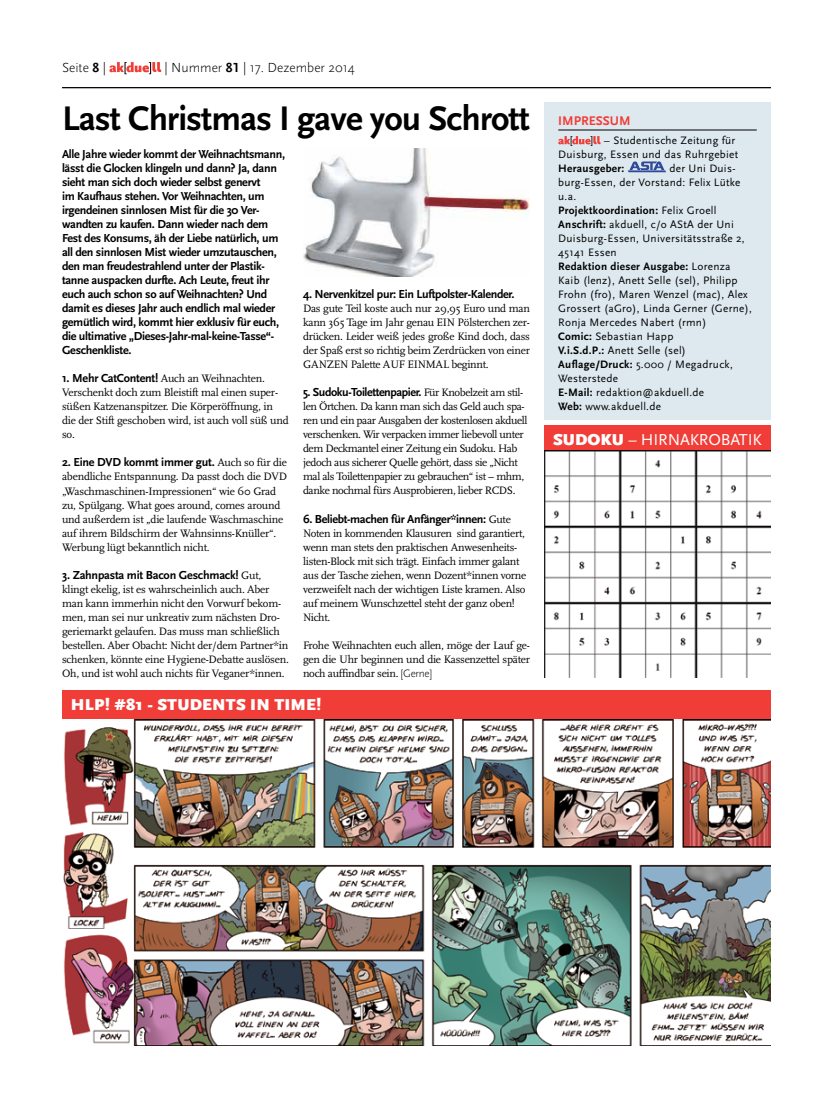
<style>
.page{position:relative;width:833px;height:1117px;background:#fff}
.page>*{position:absolute;margin:0;border:0;box-sizing:border-box;transform-origin:0 0}
.t1{font:700 35.62px "Scala Sans";letter-spacing:-.025em;color:#000}
.t2{font:900 16.5px "Scala Sans";letter-spacing:.01em;color:#fff}
.t3{font:16.5px "Scala Sans";color:#fff}
.t4{font:300 13.75px "Scala Sans";color:#000}
.t5{font:700 13.12px "Scala Sans Caps";color:#f13d37}
.t6{font:700 12.12px/14px "Scala Sans";letter-spacing:-.025em;color:#000}
.t7{font:11.25px/14px "Scala";letter-spacing:-.025em;color:#000}
.t8{font:11.25px/14px "Scala Sans";letter-spacing:.025em;color:#000;text-align:right}
.t9{font:700 11.25px "Scala Sans";letter-spacing:.025em;color:#000}
.s1{font-family:"Scala Sans Caps";font-weight:700}
.s2{font-family:"Scala Sans";font-weight:700;font-size:12.12px}
.s3{font-family:"Scala";font-weight:400;font-size:11.25px}
.s4{font-family:"Scala Sans";font-weight:300}
.s5{font-weight:700}
.s6{font-weight:900}
</style>
<div class="page">
<svg style="left:109px;top:62px;width:52px;height:12px"></svg>
<hr style="left:62px;top:87px;width:709px;height:1px;background:#000">
<div style="left:62px;top:690px;width:709px;height:28px;background:#f13d37"></div>
<div style="left:544px;top:425px;width:227px;height:28px;background:#f13d37"></div>
<div style="left:544px;top:102px;width:227px;height:317px;background:#dde9ef"></div>
<hr style="left:558px;top:130px;width:198px;height:1px;background:#000">
<svg style="left:558px;top:136px;width:42px;height:10px"></svg>
<svg style="left:627px;top:161px;width:39px;height:11px"></svg>
<img style="left:63px;top:719px;width:708px;height:326px">
<img style="left:303px;top:149px;width:227px;height:127px">
<img style="left:544px;top:450px;width:227px;height:227px">
<p class="t4" style="left:62px;top:60px;width:45px">Seite <span class="s1">8</span> |</p>
<p class="t4" style="left:165px;top:60px;width:192px">| Nummer <span class="s1">81</span> | 17. Dezember 2014</p>
<h1 class="t1" style="left:62px;top:99px;width:469px">Last Christmas I gave you Schrott</h1>
<p class="t6" style="left:62px;top:148px;width:224px">Alle Jahre wieder kommt der Weihnachtsmann, lässt die Glocken klingeln und dann? Ja, dann sieht man sich doch wieder selbst genervt<br>im Kaufhaus stehen. Vor Weihnachten, um irgendeinen sinnlosen Mist für die 30 Ver&shy;wandten zu kaufen. Dann wieder nach dem Fest des Konsums, äh der Liebe natürlich, um all den sinnlosen Mist wieder umzutauschen, den man freudestrahlend unter der Plastik&shy;tanne auspacken durfte. Ach Leute, freut ihr euch auch schon so auf Weihnachten? Und damit es dieses Jahr auch endlich mal wieder gemütlich wird, kommt hier exklusiv für euch, die ultimative „Dieses-Jahr-mal-keine-Tasse“- Geschenkliste.</p>
<p class="t7" style="left:62px;top:372px;width:228px"><span class="s2">1. Mehr CatContent!</span> Auch an Weihnachten.<br>Verschenkt doch zum Bleistift mal einen super&shy;süßen Katzenanspitzer. Die Körperöffnung, in die der Stift geschoben wird, ist auch voll süß und so.</p>
<p class="t6" style="left:62px;top:456px;width:226px">2. Eine DVD kommt immer gut. <span class="s3">Auch so für die</span></p>
<p class="t7" style="left:62px;top:470px;width:227px">abendliche Entspannung. Da passt doch die DVD „Waschmaschinen-Impressionen“ wie 60 Grad zu, Spülgang. What goes around, comes around und außerdem ist „die laufende Waschmaschine auf ihrem Bildschirm der Wahnsinns-Knüller“.<br>Werbung lügt bekanntlich nicht.</p>
<p class="t6" style="left:62px;top:568px;width:201px">3. Zahnpasta mit Bacon Geschmack! <span class="s3">Gut,</span></p>
<p class="t7" style="left:62px;top:582px;width:228px">klingt ekelig, ist es wahrscheinlich auch. Aber man kann immerhin nicht den Vorwurf bekom&shy;men, man sei nur unkreativ zum nächsten Dro&shy;geriemarkt gelaufen. Das muss man schließlich bestellen. Aber Obacht: Nicht der/dem Partner*in schenken, könnte eine Hygiene-Debatte auslösen.<br>Oh, und ist wohl auch nichts für Veganer*innen.</p>
<p class="t6" style="left:303px;top:288px;width:213px">4. Nervenkitzel pur: Ein Luftpolster-Kalender.</p>
<p class="t7" style="left:303px;top:302px;width:228px;text-align:justify">Das gute Teil koste auch nur 29,95 Euro und man kann 365 Tage im Jahr genau EIN Pölsterchen zer&shy;drücken. Leider weiß jedes große Kind doch, dass der Spaß erst so richtig beim Zerdrücken von einer GANZEN Palette AUF EINMAL beginnt.</p>
<p class="t6" style="left:303px;top:386px;width:222px">5. Sudoku-Toilettenpapier. <span class="s3">Für Knobelzeit am stil-</span></p>
<p class="t7" style="left:303px;top:400px;width:226px">len Örtchen. Da kann man sich das Geld auch spa&shy;ren und ein paar Ausgaben der kostenlosen akduell verschenken. Wir verpacken immer liebevoll unter dem Deckmantel einer Zeitung ein Sudoku. Hab jedoch aus sicherer Quelle gehört, dass sie „Nicht mal als Toilettenpapier zu gebrauchen“ ist – mhm, danke nochmal fürs Ausprobieren, lieber RCDS.</p>
<p class="t6" style="left:303px;top:512px;width:209px">6. Beliebt-machen für Anfänger*innen: <span class="s3">Gute</span></p>
<p class="t7" style="left:303px;top:526px;width:225px">Noten in kommenden Klausuren sind garantiert, wenn man stets den praktischen Anwesenheits&shy;listen-Block mit sich trägt. Einfach immer galant aus der Tasche ziehen, wenn Dozent*innen vorne verzweifelt nach der wichtigen Liste kramen. Also auf meinem Wunschzettel steht der ganz oben!<br>Nicht.</p>
<p class="t7" style="left:303px;top:638px;width:228px;text-align:justify">Frohe Weihnachten euch allen, möge der Lauf ge&shy;gen die Uhr beginnen und die Kassenzettel später noch auffindbar sein. <span class="s4">[Gerne]</span></p>
<h2 class="t2" style="left:71px;top:695px;width:252px">HLP! #81 - STUDENTS IN TIME!</h2>
<p class="t5" style="left:558px;top:113px;width:74px">IMPRESSUM</p>
<p class="t8" style="left:558px;top:134px;width:181px">– Studentische Zeitung für<br>Duisburg, Essen und das Ruhrgebiet</p>
<p class="t9" style="left:558px;top:162px;width:68px">Herausgeber:</p>
<p class="t8" style="left:558px;top:162px;width:195px;text-align:left;text-indent:111px">der Uni Duis&shy;burg-Essen, der Vorstand: Felix Lütke u.a.<br><span class="s5">Projektkoordination:</span> Felix Groell<br><span class="s5">Anschrift:</span> akduell, c/o AStA der Uni<br>Duisburg-Essen, Universitätsstraße 2,<br>45141 Essen<br><span class="s5">Redaktion dieser Ausgabe:</span> Lorenza<br>Kaib (lenz), Anett Selle (sel), Philipp<br>Frohn (fro), Maren Wenzel (mac), Alex<br>Grossert (aGro), Linda Gerner (Gerne),<br>Ronja Mercedes Nabert (rmn)<br><span class="s5">Comic:</span> Sebastian Happ<br><span class="s5">V.i.S.d.P.:</span> Anett Selle (sel)<br><span class="s5">Auflage/Druck:</span> 5.000 / Megadruck,<br>Westerstede<br><span class="s5">E-Mail:</span> redaktion@akduell.de<br><span class="s5">Web:</span> www.akduell.de</p>
<h2 class="t3" style="left:553px;top:430px;width:111px"><span class="s6">SUDOKU</span> – Hirnakrobatik</h2>
</div>
